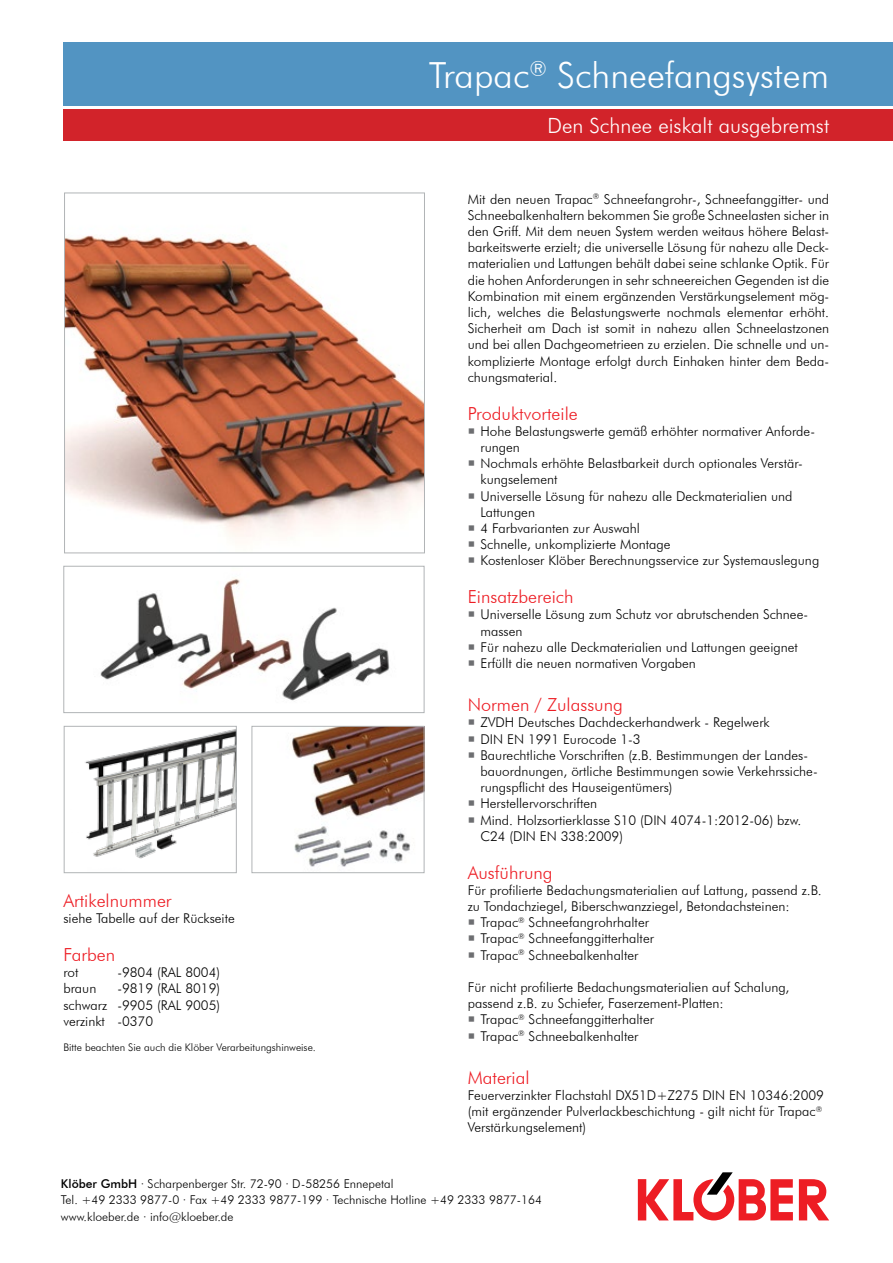
<style>
.page{position:relative;width:893px;height:1263px;background:#fff}
.page>*{position:absolute;margin:0;border:0;box-sizing:border-box;transform-origin:0 0}
.t1{font:300 36px "Futura BT";color:#fff}
.t2{font:300 21px "Futura BT";color:#fff}
.t3{font:300 18px "Futura BT";color:#ed1d24}
.t4{font:300 13.5px/16.2px "Futura BT";color:#000}
.t5{font:300 12.15px/16.6px "Futura BT";color:#000}
.t6{font:300 10.5px "Futura BT";color:#000}
.s1{font-weight:500}
</style>
<div class="page">
<div style="left:64px;top:42px;width:829px;height:64px;background:#5294c2"></div>
<div style="left:64px;top:109px;width:829px;height:32px;background:#d2232a"></div>
<img style="left:66px;top:235px;width:357px;height:302px">
<div style="left:64px;top:193px;width:361px;height:360px;border:1px solid #b1b4b6"></div>
<img style="left:100px;top:578px;width:290px;height:123px">
<div style="left:63px;top:566px;width:361px;height:147px;border:1px solid #b1b4b6"></div>
<img style="left:292px;top:728px;width:130px;height:139px">
<div style="left:252px;top:726px;width:172px;height:147px;border:1px solid #b1b4b6"></div>
<img style="left:85px;top:729px;width:150px;height:130px">
<div style="left:64px;top:726px;width:173px;height:147px;border:1px solid #b1b4b6"></div>
<svg style="left:799px;top:1179px;width:30px;height:41px"></svg>
<svg style="left:638px;top:1172px;width:155px;height:48px"></svg>
<h3 class="t3" style="left:63px;top:890px;width:110px">Artikelnummer</h3>
<p class="t4" style="left:63px;top:910px;width:173px">siehe Tabelle auf der Rückseite</p>
<h3 class="t3" style="left:63px;top:944px;width:53px">Farben</h3>
<p class="t4" style="left:63px;top:964px;width:17px">rot</p>
<p class="t4" style="left:117px;top:964px;width:104px">-9804 (RAL 8004)</p>
<p class="t4" style="left:63px;top:980px;width:35px">braun</p>
<p class="t4" style="left:63px;top:980px;width:158px;text-align:justify;text-indent:54px">-9819 (RAL 8019) schwarz -9905 (RAL 9005) verzinkt -0370</p>
<p class="t6" style="left:63px;top:1041px;width:254px">Bitte beachten Sie auch die Klöber Verarbeitungshinweise.</p>
<h1 class="t1" style="left:429px;top:53px;width:402px">Trapac<sup>®</sup> Schneefangsystem</h1>
<h2 class="t2" style="left:547px;top:113px;width:283px">Den Schnee eiskalt ausgebremst</h2>
<p class="t4" style="left:468px;top:191px;width:363px;text-align:justify">Mit den neuen Trapac<sup>®</sup> Schneefangrohr-, Schneefanggitter- und Schneebalkenhaltern bekommen Sie große Schneelasten sicher in den Griff. Mit dem neuen System werden weitaus höhere Belast&shy;barkeitswerte erzielt; die universelle Lösung für nahezu alle Deck&shy;materialien und Lattungen behält dabei seine schlanke Optik. Für die hohen Anforderungen in sehr schneereichen Gegenden ist die Kombination mit einem ergänzenden Verstärkungselement mög&shy;lich, welches die Belastungswerte nochmals elementar erhöht.<br>Sicherheit am Dach ist somit in nahezu allen Schneelastzonen und bei allen Dachgeometrieen zu erzielen. Die schnelle und un&shy;komplizierte Montage erfolgt durch Einhaken hinter dem Beda&shy;chungsmaterial.</p>
<h3 class="t3" style="left:468px;top:402px;width:112px">Produktvorteile</h3>
<p class="t4" style="left:480px;top:423px;width:340px">Hohe Belastungswerte gemäß erhöhter normativer Anforde&shy;rungen<br>Nochmals erhöhte Belastbarkeit durch optionales Verstär&shy;kungselement<br>Universelle Lösung für nahezu alle Deckmaterialien und Lattungen<br>4 Farbvarianten zur Auswahl<br>Schnelle, unkomplizierte Montage<br>Kostenloser Klöber Berechnungsservice zur Systemauslegung</p>
<h3 class="t3" style="left:468px;top:586px;width:107px">Einsatzbereich</h3>
<p class="t4" style="left:480px;top:606px;width:329px">Universelle Lösung zum Schutz vor abrutschenden Schnee&shy;massen<br>Für nahezu alle Deckmaterialien und Lattungen geeignet Erfüllt die neuen normativen Vorgaben</p>
<h3 class="t3" style="left:468px;top:694px;width:157px">Normen / Zulassung</h3>
<p class="t4" style="left:480px;top:714px;width:339px">ZVDH Deutsches Dachdeckerhandwerk - Regelwerk<br>DIN EN 1991 Eurocode 1-3<br>Baurechtliche Vorschriften (z.B. Bestimmungen der Landes&shy;bauordnungen, örtliche Bestimmungen sowie Verkehrssiche&shy;rungspflicht des Hauseigentümers)<br>Herstellervorschriften<br>Mind. Holzsortierklasse S10 (DIN 4074-1:2012-06) bzw.<br>C24 (DIN EN 338:2009)</p>
<h3 class="t3" style="left:468px;top:861px;width:86px">Ausführung</h3>
<p class="t4" style="left:468px;top:882px;width:355px">Für profilierte Bedachungsmaterialien auf Lattung, passend z.B.</p>
<p class="t4" style="left:468px;top:898px;width:323px">zu Tondachziegel, Biberschwanzziegel, Betondachsteinen:</p>
<p class="t4" style="left:480px;top:914px;width:170px">Trapac<sup>®</sup> Schneefangrohrhalter</p>
<p class="t4" style="left:480px;top:930px;width:175px">Trapac<sup>®</sup> Schneefanggitterhalter</p>
<p class="t4" style="left:480px;top:947px;width:159px">Trapac<sup>®</sup> Schneebalkenhalter</p>
<p class="t4" style="left:468px;top:979px;width:323px">Für nicht profilierte Bedachungsmaterialien auf Schalung,</p>
<p class="t4" style="left:468px;top:995px;width:257px">passend z.B. zu Schiefer, Faserzement-Platten:</p>
<p class="t4" style="left:480px;top:1011px;width:175px">Trapac<sup>®</sup> Schneefanggitterhalter</p>
<p class="t4" style="left:480px;top:1028px;width:159px">Trapac<sup>®</sup> Schneebalkenhalter</p>
<h3 class="t3" style="left:468px;top:1066px;width:63px">Material</h3>
<p class="t4" style="left:468px;top:1087px;width:358px">Feuerverzinkter Flachstahl DX51D+Z275 DIN EN 10346:2009 (mit ergänzender Pulverlackbeschichtung - gilt nicht für Trapac<sup>®<br></sup>Verstärkungselement)</p>
<p class="t5" style="left:61px;top:1175px;width:483px"><span class="s1">Klöber GmbH</span> · Scharpenberger Str. 72-90 · D-58256 Ennepetal<br>Tel. +49 2333 9877-0 ∙ Fax +49 2333 9877-199 ∙ Technische Hotline +49 2333 9877-164 www.kloeber.de · info@kloeber.de</p>
</div>
